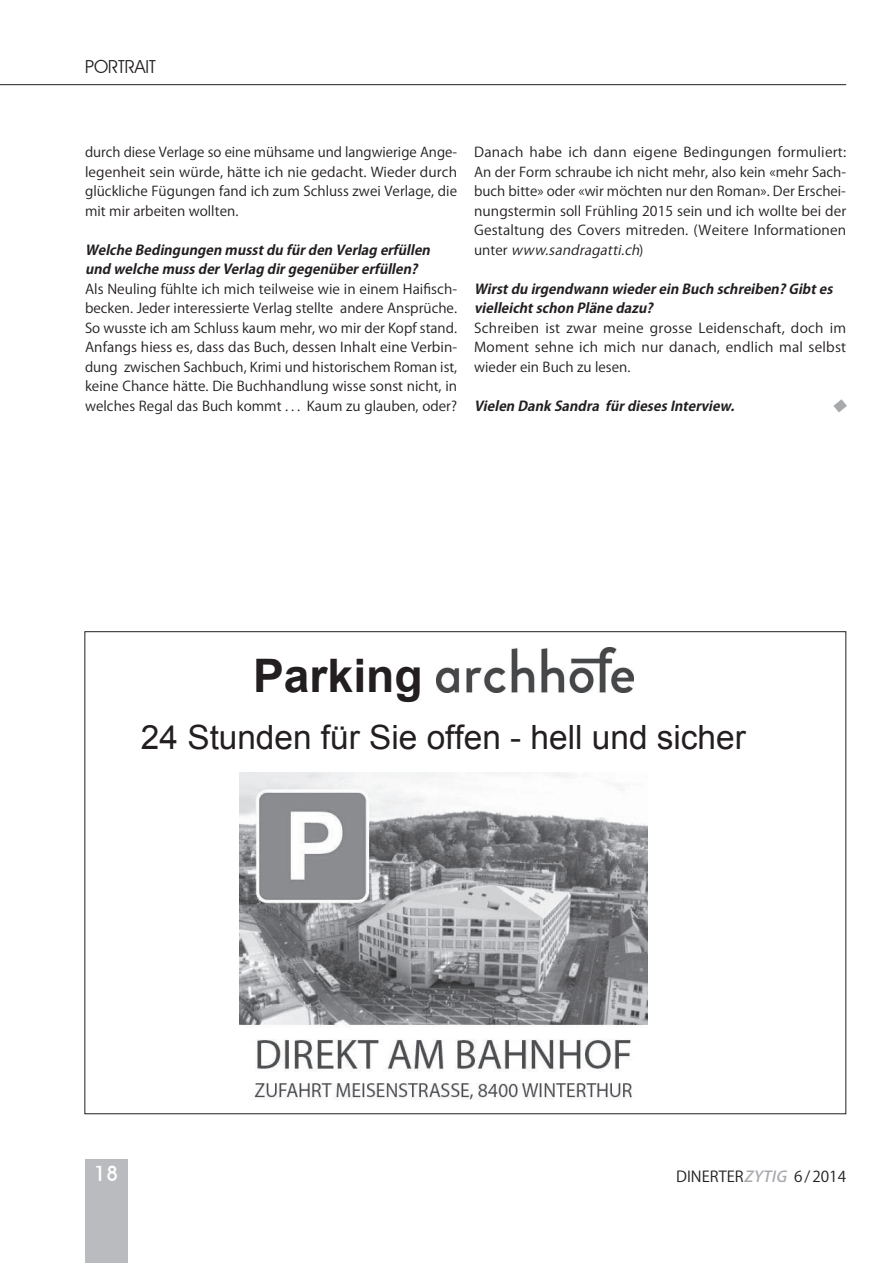
<style>
.page{position:relative;width:893px;height:1263px;background:#fff}
.page>*{position:absolute;margin:0;border:0;box-sizing:border-box;transform-origin:0 0}
.t1{font:700 46.2px "Arial";color:#231f20}
.t2{font:33.45px "Arial";color:#231f20}
.t3{font:500 21px "Avant Garde IT Cby BT";color:#fff}
.t4{font:18px "Avant Garde IT Cby BT";color:#231f20}
.t5{font:15px "Koz Go Pro";color:#231f20}
.t6{font:13.5px/19.5px "Koz Go Pro";color:#231f20;text-align:justify}
.t7{font:13.5px/19.5px "Koz Go Pro";color:#231f20;text-align:justify;scale:1.04 1}
.t8{font:italic 700 13.5px/19.5px "Koz Go Pro";color:#231f20}
.t9{font:italic 700 13.5px "Koz Go Pro";color:#a8a9ad}
.s1{font-style:italic}
.s2{font-weight:500;font-style:italic;color:#a8a9ad}
</style>
<div class="page">
<div style="left:85px;top:1160px;width:43px;height:103px;background:#babbbe"></div>
<img style="left:436px;top:647px;width:197px;height:45px">
<img style="left:239px;top:773px;width:408px;height:327px">
<hr style="left:0;top:84px;width:846px;height:1px;background:#231f20">
<h3 class="t4" style="left:85px;top:55px;width:72px">PORTRAIT</h3>
<p class="t6" style="left:85px;top:143px;width:374px">durch diese Verlage so eine mühsame und langwierige Ange&shy;legenheit sein würde, hätte ich nie gedacht. Wieder durch glückliche Fügungen fand ich zum Schluss zwei Verlage, die mit mir arbeiten wollten.</p>
<p class="t8" style="left:85px;top:241px;width:350px">Welche Bedingungen musstdu fürden Verlag erfüllen und welche mussderVerlag dirgegenübererfüllen?</p>
<p class="t6" style="left:85px;top:279px;width:374px">Als Neuling fühlte ich mich teilweise wie in einem Haifisch&shy;becken. Jeder interessierte Verlag stellte andere Ansprüche.<br>So wusste ich am Schluss kaum mehr, wo mir der Kopf stand.<br>Anfangs hiess es, dass das Buch, dessen Inhalt eine Verbin&shy;dung zwischen Sachbuch, Krimi und historischem Roman ist, keine Chance hätte. Die Buchhandlung wisse sonst nicht, in welches Regal das Buch kommt . . . Kaum zu glauben, oder?</p>
<p class="t7" style="left:474px;top:143px;width:359px">Danach habe ich dann eigene Bedingungen formuliert:<br>An der Form schraube ich nicht mehr, also kein «mehr Sach&shy;buch bitte» oder «wir möchten nur den Roman». Der Erschei&shy;nungstermin soll Frühling 2015 sein und ich wollte bei der Gestaltung des Covers mitreden. (Weitere Informationen u n t e r <span class="s1">www.sandragatti.ch</span>)</p>
<p class="t8" style="left:474px;top:280px;width:364px">Wirstdu irgendwann wiederein Buch schreiben?Gibtes vielleichtschon Pläne dazu?</p>
<p class="t7" style="left:474px;top:318px;width:359px">Schreiben ist zwar meine grosse Leidenschaft, doch im Moment sehne ich mich nur danach, endlich mal selbst wieder ein Buch zu lesen.</p>
<p class="t8" style="left:474px;top:397px;width:265px">Vielen Dank Sandra fürdiesesInterview.</p>
<p class="t9" style="left:832px;top:397px;width:19px">◆</p>
<h1 class="t1" style="left:253px;top:645px;width:171px">Parking</h1>
<h2 class="t2" style="left:141px;top:716px;width:606px">24 Stunden für Sie offen - hell und sicher</h2>
<h3 class="t3" style="left:94px;top:1161px;width:26px">18</h3>
<p class="t5" style="left:676px;top:1166px;width:172px">DINERTER<span class="s2">ZYTIG</span> 6 / 2014</p>
</div>
